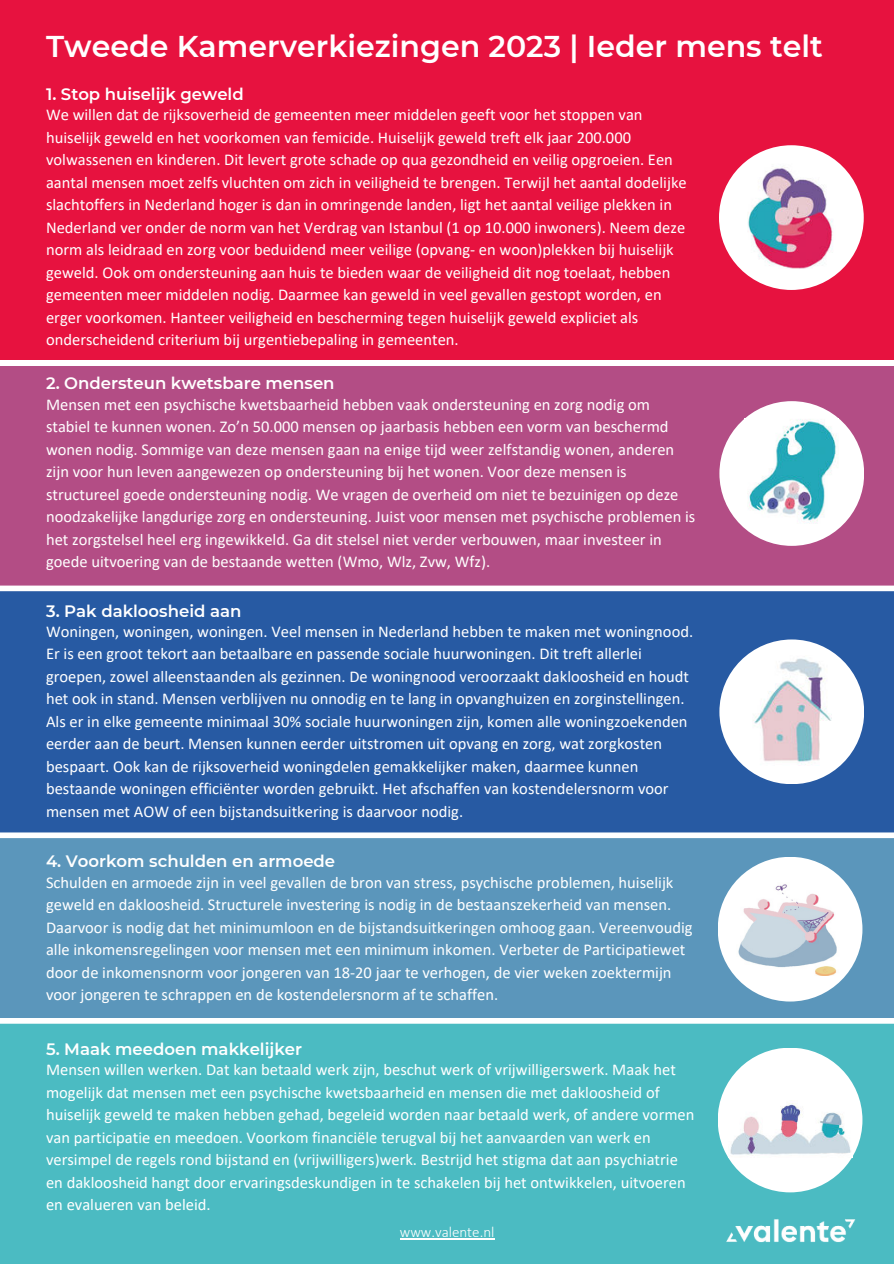
<style>
.page{position:relative;width:894px;height:1264px;background:#fff}
.page>*{position:absolute;margin:0;border:0;box-sizing:border-box;transform-origin:0 0}
.t1{font:600 30px "Montserrat";color:#fff}
.t2{font:16.5px/22.5px "Calibri";color:#fff}
.t3{font:600 16.5px "Montserrat";color:#fff}
.t4{font:300 15px "Calibri";color:#fff}
</style>
<div class="page">
<div style="left:0;top:0;width:893px;height:360px;background:#e7123f"></div>
<div style="left:0;top:366px;width:893px;height:219px;background:#b34d85"></div>
<div style="left:0;top:591px;width:893px;height:241px;background:#275aa3"></div>
<div style="left:0;top:838px;width:893px;height:180px;background:#5b96bb"></div>
<div style="left:0;top:1023px;width:893px;height:240px;background:#4bbbc2"></div>
<div style="left:718px;top:145px;width:145px;height:145px;background:#fff;border-radius:50%"></div>
<div style="left:719px;top:401px;width:144px;height:145px;background:#fff;border-radius:50%"></div>
<div style="left:719px;top:639px;width:144px;height:145px;background:#fff;border-radius:50%"></div>
<div style="left:717px;top:856px;width:145px;height:145px;background:#fff;border-radius:50%"></div>
<div style="left:717px;top:1047px;width:145px;height:145px;background:#fff;border-radius:50%"></div>
<img style="left:747px;top:167px;width:86px;height:101px">
<img style="left:753px;top:658px;width:78px;height:106px">
<img style="left:748px;top:419px;width:90px;height:104px">
<img style="left:726px;top:1219px;width:130px;height:24px">
<img style="left:727px;top:1103px;width:124px;height:54px">
<img style="left:738px;top:884px;width:99px;height:91px">
<hr style="left:400px;top:1238px;width:94px;height:1px;background:#fff">
<h1 class="t1" style="left:46px;top:25px;width:778px">Tweede Kamerverkiezingen 2023 | Ieder mens telt</h1>
<p class="t3" style="left:46px;top:82px;width:199px">1. Stop huiselijk geweld</p>
<p class="t2" style="left:46px;top:103px;width:642px">We willen dat de rijksoverheid de gemeenten meer middelen geeft voor het stoppen van huiselijk geweld en het voorkomen van femicide. Huiselijk geweld treft elk jaar 200.000 volwassenen en kinderen. Dit levert grote schade op qua gezondheid en veilig opgroeien. Een aantal mensen moet zelfs vluchten om zich in veiligheid te brengen. Terwijl het aantal dodelijke slachtoffers in Nederland hoger is dan in omringende landen, ligt het aantal veilige plekken in Nederland ver onder de norm van het Verdrag van Istanbul (1 op 10.000 inwoners). Neem deze norm als leidraad en zorg voor beduidend meer veilige (opvang- en woon)plekken bij huiselijk geweld. Ook om ondersteuning aan huis te bieden waar de veiligheid dit nog toelaat, hebben gemeenten meer middelen nodig. Daarmee kan geweld in veel gevallen gestopt worden, en erger voorkomen. Hanteer veiligheid en bescherming tegen huiselijk geweld expliciet als onderscheidend criterium bij urgentiebepaling in gemeenten.</p>
<p class="t3" style="left:46px;top:372px;width:290px">2. Ondersteun kwetsbare mensen</p>
<p class="t2" style="left:46px;top:392px;width:650px">Mensen met een psychische kwetsbaarheid hebben vaak ondersteuning en zorg nodig om stabiel te kunnen wonen. Zo’n 50.000 mensen op jaarbasis hebben een vorm van beschermd wonen nodig. Sommige van deze mensen gaan na enige tijd weer zelfstandig wonen, anderen zijn voor hun leven aangewezen op ondersteuning bij het wonen. Voor deze mensen is structureel goede ondersteuning nodig. We vragen de overheid om niet te bezuinigen op deze noodzakelijke langdurige zorg en ondersteuning. Juist voor mensen met psychische problemen is het zorgstelsel heel erg ingewikkeld. Ga dit stelsel niet verder verbouwen, maar investeer in goede uitvoering van de bestaande wetten (Wmo, Wlz, Zvw, Wfz).</p>
<p class="t3" style="left:46px;top:599px;width:197px">3. Pak dakloosheid aan</p>
<p class="t2" style="left:46px;top:619px;width:648px">Woningen, woningen, woningen. Veel mensen in Nederland hebben te maken met woningnood.<br>Er is een groot tekort aan betaalbare en passende sociale huurwoningen. Dit treft allerlei groepen, zowel alleenstaanden als gezinnen. De woningnood veroorzaakt dakloosheid en houdt het ook in stand. Mensen verblijven nu onnodig en te lang in opvanghuizen en zorginstellingen.<br>Als er in elke gemeente minimaal 30% sociale huurwoningen zijn, komen alle woningzoekenden eerder aan de beurt. Mensen kunnen eerder uitstromen uit opvang en zorg, wat zorgkosten bespaart. Ook kan de rijksoverheid woningdelen gemakkelijker maken, daarmee kunnen bestaande woningen efficiënter worden gebruikt. Het afschaffen van kostendelersnorm voor mensen met AOW of een bijstandsuitkering is daarvoor nodig.</p>
<p class="t3" style="left:46px;top:849px;width:290px">4. Voorkom schulden en armoede</p>
<p class="t2" style="left:46px;top:870px;width:648px">Schulden en armoede zijn in veel gevallen de bron van stress, psychische problemen, huiselijk geweld en dakloosheid. Structurele investering is nodig in de bestaanszekerheid van mensen.<br>Daarvoor is nodig dat het minimumloon en de bijstandsuitkeringen omhoog gaan. Vereenvoudig alle inkomensregelingen voor mensen met een minimum inkomen. Verbeter de Participatiewet door de inkomensnorm voor jongeren van 18-20 jaar te verhogen, de vier weken zoektermijn voor jongeren te schrappen en de kostendelersnorm af te schaffen.</p>
<p class="t3" style="left:46px;top:1037px;width:257px">5. Maak meedoen makkelijker</p>
<p class="t2" style="left:46px;top:1057px;width:649px">Mensen willen werken. Dat kan betaald werk zijn, beschut werk of vrijwilligerswerk. Maak het mogelijk dat mensen met een psychische kwetsbaarheid en mensen die met dakloosheid of huiselijk geweld te maken hebben gehad, begeleid worden naar betaald werk, of andere vormen van participatie en meedoen. Voorkom financiële terugval bij het aanvaarden van werk en versimpel de regels rond bijstand en (vrijwilligers)werk. Bestrijd het stigma dat aan psychiatrie en dakloosheid hangt door ervaringsdeskundigen in te schakelen bij het ontwikkelen, uitvoeren en evalueren van beleid.</p>
<p class="t4" style="left:400px;top:1223px;width:96px">www.valente.nl</p>
</div>
